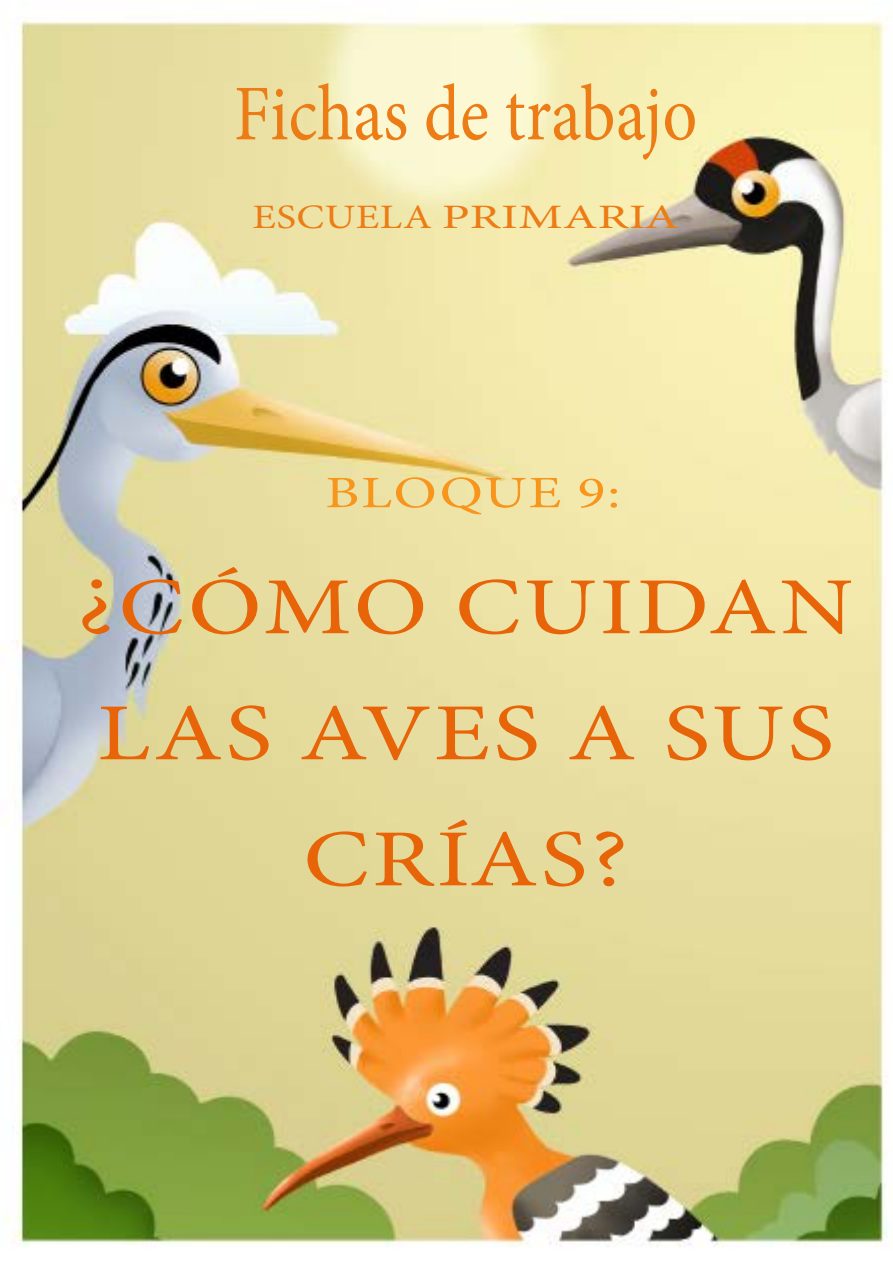
<style>
.page{position:relative;width:893px;height:1263px;background:#fff}
.page>*{position:absolute;margin:0;border:0;box-sizing:border-box;transform-origin:0 0}
.t1{font:81px/126px "Minion Pro";letter-spacing:.03em;color:#e86408;text-align:center;scale:1.22 1}
.t2{font:79.05px "Minion Pro";color:#ec7c15;scale:.87 1}
.t3{font:45px "Minion Pro";letter-spacing:.025em;color:#f8951d;scale:1.29 1}
.t4{font:34.2px "Minion Pro";letter-spacing:.01em;color:#ec7c15;scale:1.22 1}
</style>
<div class="page">
<img style="left:7px;top:19px;width:881px;height:1228px">
<p class="t2" style="left:234px;top:61px;width:534px">Fichas de trabajo</p>
<p class="t4" style="left:252px;top:195px;width:351px">ESCUELA PRIMARIA</p>
<p class="t3" style="left:325px;top:463px;width:230px">BLOQUE 9:</p>
<p class="t1" style="left:78px;top:545px;width:637px">¿CÓMO CUIDAN<br>LAS AVES A SUS<br>CRÍAS?</p>
</div>
